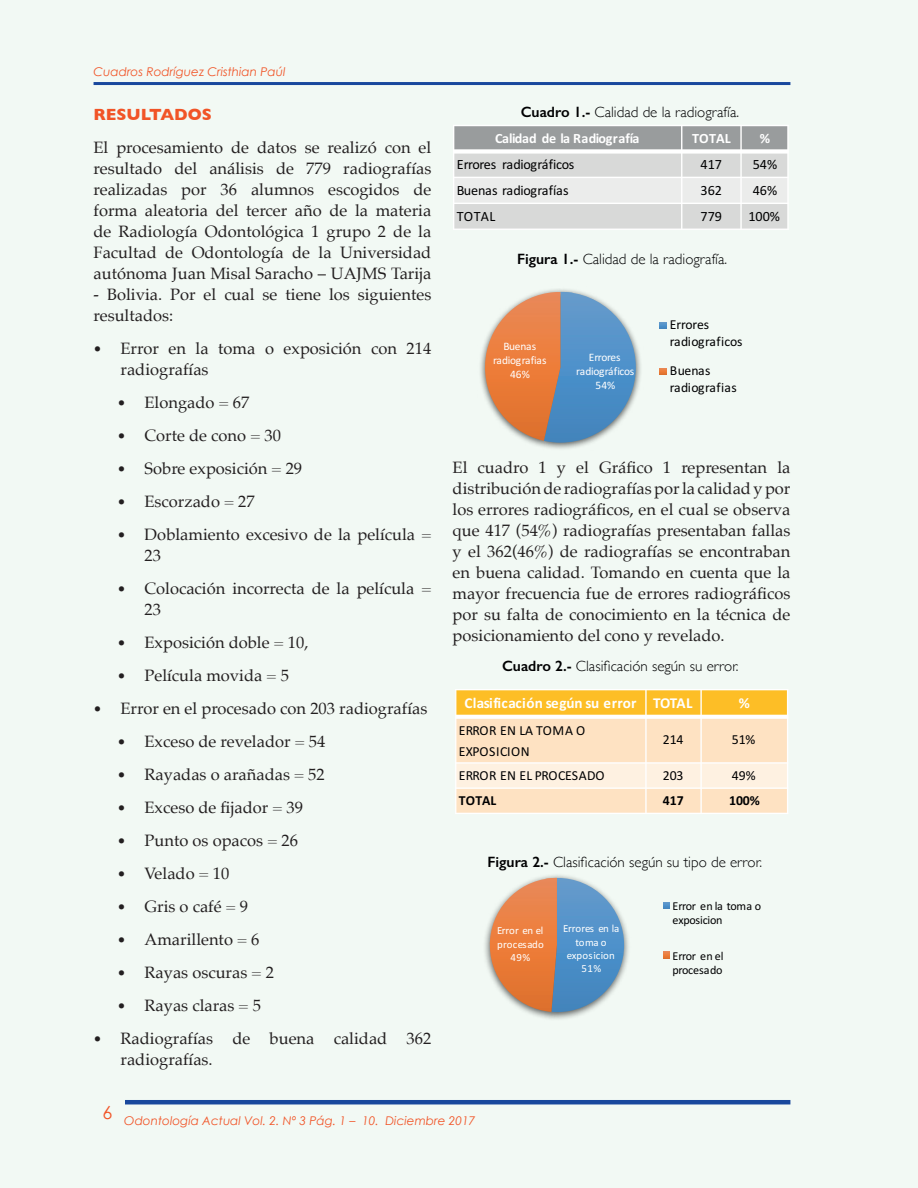
<style>
.page{position:relative;width:918px;height:1188px;background:#f2f9f4}
.page>*{position:absolute;margin:0;border:0;box-sizing:border-box;transform-origin:0 0}
.t1{font:16.5px/21px "Palatino";color:#231f20}
.t2{font:700 16.5px "Gill Sans";color:#f15427}
.t3{font:700 15.15px "Calibri";letter-spacing:.005em;color:#fff}
.t4{font:300 15px "Gill Sans";color:#000001}
.t5{font:14.1px "Calibri";letter-spacing:-.025em;color:#000001}
.t6{font:14.1px "Calibri";letter-spacing:-.005em;color:#000001}
.t7{font:700 14.1px "Calibri";letter-spacing:-.035em;color:#fff}
.t8{font:700 14.1px "Calibri";letter-spacing:-.01em;color:#fff}
.t9{font:13.8px/20.7px "Calibri";letter-spacing:.01em;color:#000001}
.t10{font:700 13.8px "Calibri";letter-spacing:-.005em;color:#000001}
.t11{font:13.65px/17.1px "Calibri";color:#000001}
.t12{font:13.65px/17.1px "Calibri";letter-spacing:.02em;color:#000001}
.t13{font:12.15px/14.5px "Calibri";letter-spacing:-.025em;color:#000001}
.t14{font:italic 12px "Century Gothic";color:#f15427}
.t15{font:11.4px/13.6px "Calibri";letter-spacing:-.025em;color:#fff;text-align:center}
.t16{font:10.95px/13.4px "Calibri";letter-spacing:-.005em;color:#fff;text-align:center}
.s1{font-family:"Calibri"}
.s2{font-weight:600}
</style>
<div class="page">
<hr style="left:125px;top:1100px;width:665px;height:4px;background:#19489d">
<hr style="left:94px;top:82px;width:696px;height:3px;background:#19489d">
<div style="left:454px;top:126px;width:228px;height:25px;background:#999c9d"></div>
<div style="left:682px;top:126px;width:59px;height:25px;background:#999c9d"></div>
<div style="left:741px;top:126px;width:47px;height:25px;background:#999c9d"></div>
<div style="left:454px;top:151px;width:228px;height:26px;background:#d8d9d8"></div>
<div style="left:682px;top:151px;width:59px;height:26px;background:#d8d9d8"></div>
<div style="left:741px;top:151px;width:47px;height:26px;background:#d8d9d8"></div>
<div style="left:454px;top:177px;width:228px;height:26px;background:#ebeceb"></div>
<div style="left:682px;top:177px;width:59px;height:26px;background:#ebeceb"></div>
<div style="left:741px;top:177px;width:47px;height:26px;background:#ebeceb"></div>
<div style="left:454px;top:203px;width:228px;height:26px;background:#d8d9d8"></div>
<div style="left:682px;top:203px;width:59px;height:26px;background:#d8d9d8"></div>
<div style="left:741px;top:203px;width:47px;height:26px;background:#d8d9d8"></div>
<hr style="left:681px;top:125px;width:1px;height:105px;background:#fff">
<hr style="left:740px;top:125px;width:2px;height:105px;background:#fff">
<div style="left:453px;top:149px;width:336px;height:5px;background:#fff"></div>
<hr style="left:453px;top:177px;width:336px;height:1px;background:#fff">
<hr style="left:453px;top:203px;width:336px;height:1px;background:#fff">
<hr style="left:453px;top:125px;width:1px;height:105px;background:#fff">
<hr style="left:787px;top:125px;width:2px;height:105px;background:#fff">
<hr style="left:453px;top:125px;width:336px;height:1px;background:#fff">
<hr style="left:453px;top:229px;width:336px;height:1px;background:#fff">
<img style="left:537px;top:286px;width:106px;height:165px">
<img style="left:478px;top:286px;width:89px;height:164px">
<svg style="left:478px;top:292px;width:158px;height:151px"></svg>
<svg style="left:659px;top:322px;width:7px;height:7px"></svg>
<svg style="left:659px;top:367px;width:7px;height:7px"></svg>
<div style="left:456px;top:690px;width:190px;height:27px;background:#fdbe26"></div>
<div style="left:646px;top:690px;width:55px;height:27px;background:#fdbe26"></div>
<div style="left:701px;top:690px;width:87px;height:27px;background:#fdbe26"></div>
<div style="left:456px;top:717px;width:190px;height:46px;background:#fee2c2"></div>
<div style="left:646px;top:717px;width:55px;height:46px;background:#fee2c2"></div>
<div style="left:701px;top:717px;width:87px;height:46px;background:#fee2c2"></div>
<div style="left:456px;top:763px;width:190px;height:25px;background:#fef1e1"></div>
<div style="left:646px;top:763px;width:55px;height:25px;background:#fef1e1"></div>
<div style="left:701px;top:763px;width:87px;height:25px;background:#fef1e1"></div>
<div style="left:456px;top:788px;width:190px;height:25px;background:#fee2c2"></div>
<div style="left:646px;top:788px;width:55px;height:25px;background:#fee2c2"></div>
<div style="left:701px;top:788px;width:87px;height:25px;background:#fee2c2"></div>
<hr style="left:645px;top:689px;width:2px;height:125px;background:#fff">
<hr style="left:700px;top:689px;width:2px;height:125px;background:#fff">
<hr style="left:455px;top:715px;width:333px;height:4px;background:#fff">
<hr style="left:455px;top:762px;width:333px;height:2px;background:#fff">
<hr style="left:455px;top:787px;width:333px;height:2px;background:#fff">
<hr style="left:455px;top:689px;width:1px;height:125px;background:#fff">
<hr style="left:787px;top:689px;width:1px;height:125px;background:#fff">
<hr style="left:455px;top:689px;width:333px;height:1px;background:#fff">
<hr style="left:455px;top:813px;width:333px;height:1px;background:#fff">
<img style="left:564px;top:872px;width:68px;height:149px">
<img style="left:483px;top:872px;width:81px;height:149px">
<svg style="left:487px;top:878px;width:137px;height:134px;background:#aa9c99"></svg>
<svg style="left:663px;top:901px;width:6px;height:8px"></svg>
<svg style="left:663px;top:951px;width:6px;height:7px"></svg>
<p class="t14" style="left:94px;top:64px;width:193px">Cuadros Rodríguez Cristhian Paúl</p>
<p class="t2" style="left:94px;top:105px;width:120px">RESULTADOS</p>
<p class="t1" style="left:94px;top:138px;width:339px;text-align:justify">El procesamiento de datos se realizó con el resultado del análisis de 779 radiografías realizadas por 36 alumnos escogidos de forma aleatoria del tercer año de la materia de Radiología Odontológica 1 grupo 2 de la Facultad de Odontología de la Universidad autónoma Juan Misal Saracho – UAJMS Tarija</p>
<p class="t1" style="left:94px;top:285px;width:339px">- Bolivia. Por el cual se tiene los siguientes resultados:</p>
<p class="t1" style="left:121px;top:339px;width:312px;text-indent:-27px"><span class="s1">•</span> Error en la toma o exposición con 214 radiografías</p>
<p class="t1" style="left:118px;top:393px;width:133px"><span class="s1">•</span> Elongado = 67</p>
<p class="t1" style="left:118px;top:426px;width:165px"><span class="s1">•</span> Corte de cono = 30</p>
<p class="t1" style="left:118px;top:459px;width:186px"><span class="s1">•</span> Sobre exposición = 29</p>
<p class="t1" style="left:118px;top:492px;width:139px"><span class="s1">•</span> Escorzado = 27</p>
<p class="t1" style="left:145px;top:525px;width:288px;text-indent:-27px"><span class="s1">•</span> Doblamiento excesivo de la película =<br>23</p>
<p class="t1" style="left:145px;top:579px;width:288px;text-indent:-27px"><span class="s1">•</span> Colocación incorrecta de la película =<br>23</p>
<p class="t1" style="left:118px;top:633px;width:192px"><span class="s1">•</span> Exposición doble = 10,</p>
<p class="t1" style="left:118px;top:666px;width:173px"><span class="s1">•</span> Película movida = 5</p>
<p class="t1" style="left:94px;top:699px;width:335px"><span class="s1">•</span> Error en el procesado con 203 radiografías</p>
<p class="t1" style="left:118px;top:732px;width:209px"><span class="s1">•</span> Exceso de revelador = 54</p>
<p class="t1" style="left:118px;top:765px;width:209px"><span class="s1">•</span> Rayadas o arañadas = 52</p>
<p class="t1" style="left:118px;top:798px;width:187px"><span class="s1">•</span> Exceso de fijador = 39</p>
<p class="t1" style="left:118px;top:831px;width:182px"><span class="s1">•</span> Punto os opacos = 26</p>
<p class="t1" style="left:118px;top:864px;width:113px"><span class="s1">•</span> Velado = 10</p>
<p class="t1" style="left:118px;top:897px;width:132px"><span class="s1">•</span> Gris o café = 9</p>
<p class="t1" style="left:118px;top:930px;width:143px"><span class="s1">•</span> Amarillento = 6</p>
<p class="t1" style="left:118px;top:963px;width:158px"><span class="s1">•</span> Rayas oscuras = 2</p>
<p class="t1" style="left:118px;top:996px;width:145px"><span class="s1">•</span> Rayas claras = 5</p>
<p class="t1" style="left:121px;top:1029px;width:312px;text-indent:-27px"><span class="s1">•</span> Radiografías de buena calidad 362 radiografías.</p>
<p class="t4" style="left:521px;top:104px;width:220px"><span class="s2">Cuadro 1.-</span> Calidad de la radiografía.</p>
<p class="t7" style="left:495px;top:129px;width:146px">Calidad de la Radiografía</p>
<p class="t8" style="left:692px;top:129px;width:40px">TOTAL</p>
<p class="t8" style="left:760px;top:129px;width:12px">%</p>
<p class="t5" style="left:457px;top:155px;width:119px">Errores radiográficos</p>
<p class="t6" style="left:701px;top:155px;width:23px">417</p>
<p class="t6" style="left:753px;top:155px;width:26px">54%</p>
<p class="t5" style="left:457px;top:181px;width:113px">Buenas radiografías</p>
<p class="t6" style="left:701px;top:181px;width:23px">362</p>
<p class="t6" style="left:753px;top:181px;width:26px">46%</p>
<p class="t6" style="left:457px;top:207px;width:40px">TOTAL</p>
<p class="t6" style="left:701px;top:207px;width:23px">779</p>
<p class="t6" style="left:749px;top:207px;width:33px">100%</p>
<p class="t4" style="left:517px;top:250px;width:212px"><span class="s2">Figura 1.-</span> Calidad de la radiografía.</p>
<p class="t15" style="left:493px;top:339px;width:55px">Buenas radiografias<br>46%</p>
<p class="t15" style="left:576px;top:351px;width:60px">Errores radiográficos<br>54%</p>
<p class="t11" style="left:670px;top:316px;width:74px">Errores radiograficos</p>
<p class="t12" style="left:670px;top:362px;width:69px">Buenas radiografias</p>
<p class="t1" style="left:453px;top:458px;width:339px;text-align:justify">El cuadro 1 y el Gráfico 1 representan la distribución de radiografías por la calidad y por los errores radiográficos, en el cual se observa que 417 (54%) radiografías presentaban fallas y el 362(46%) de radiografías se encontraban en buena calidad. Tomando en cuenta que la mayor frecuencia fue de errores radiográficos por su falta de conocimiento en la técnica de posicionamiento del cono y revelado.</p>
<p class="t4" style="left:502px;top:657px;width:238px"><span class="s2">Cuadro 2.-</span> Clasificación según su error.</p>
<p class="t3" style="left:464px;top:693px;width:230px">Clasificación según su error TOTAL</p>
<p class="t3" style="left:739px;top:693px;width:13px">%</p>
<p class="t9" style="left:459px;top:720px;width:128px">ERROR EN LA TOMA O<br>EXPOSICION</p>
<p class="t9" style="left:663px;top:729px;width:22px">214</p>
<p class="t9" style="left:732px;top:729px;width:25px">51%</p>
<p class="t9" style="left:459px;top:765px;width:147px">ERROR EN EL PROCESADO</p>
<p class="t9" style="left:663px;top:765px;width:22px">203</p>
<p class="t9" style="left:732px;top:765px;width:25px">49%</p>
<p class="t10" style="left:459px;top:792px;width:39px">TOTAL</p>
<p class="t10" style="left:663px;top:792px;width:22px">417</p>
<p class="t10" style="left:729px;top:792px;width:32px">100%</p>
<p class="t4" style="left:487px;top:854px;width:276px"><span class="s2">Figura 2.-</span> Clasificación según su tipo de error.</p>
<p class="t16" style="left:497px;top:924px;width:48px">Error en el procesado<br>49%</p>
<p class="t16" style="left:563px;top:922px;width:58px">Errores en la toma o exposicion<br>51%</p>
<p class="t13" style="left:672px;top:898px;width:90px">Error en la toma o exposicion</p>
<p class="t13" style="left:672px;top:948px;width:53px">Error en el procesado</p>
<p class="t14" style="left:102px;top:1113px;width:375px"><sup>6</sup> Odontología Actual Vol. 2. Nº 3 Pág. 1 – 10. Diciembre 2017</p>
</div>
